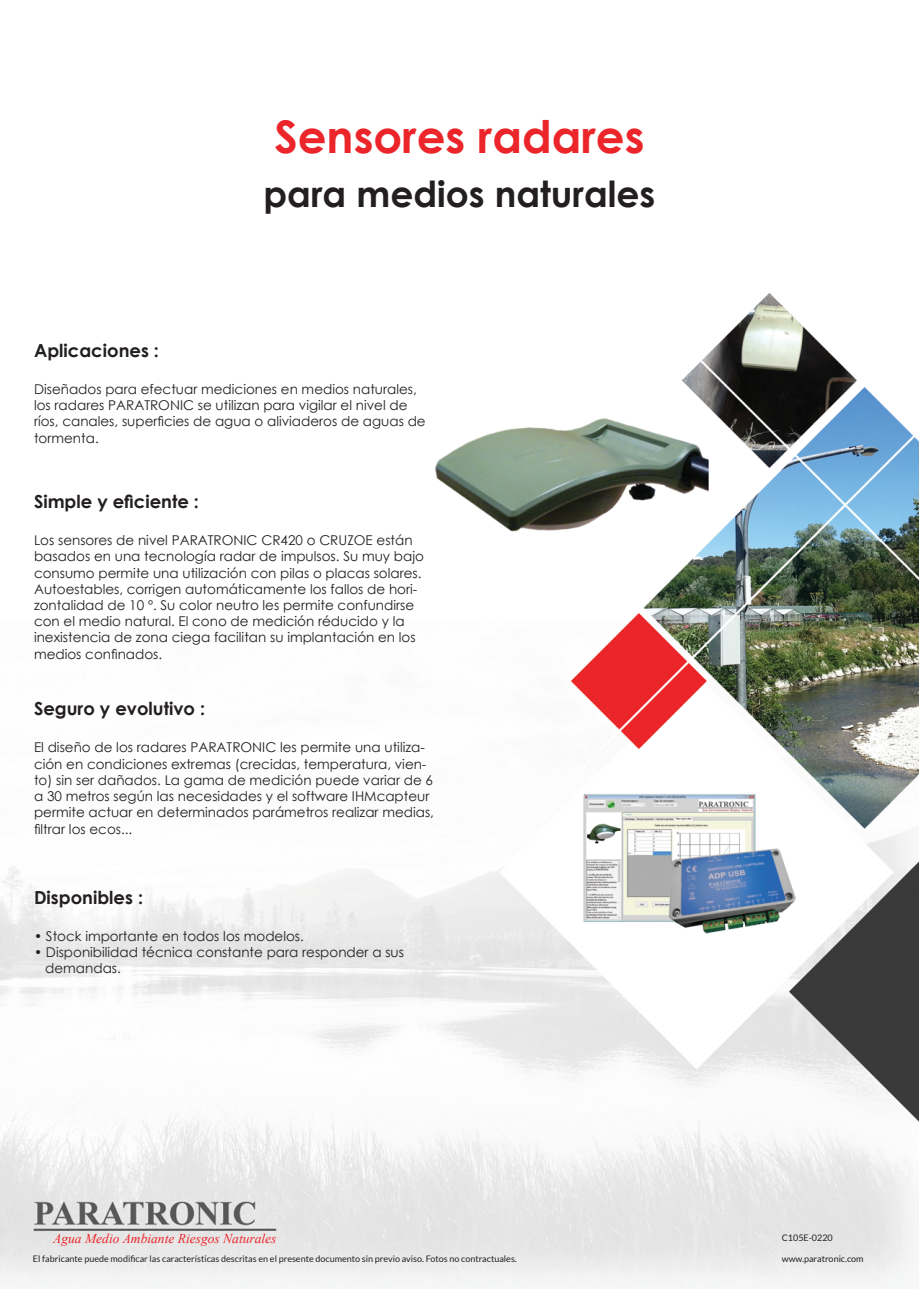
<style>
.page{position:relative;width:919px;height:1289px;background:#fff}
.page>*{position:absolute;margin:0;border:0;box-sizing:border-box;transform-origin:0 0}
.t1{font:700 45px "Century Gothic";color:#eb252a}
.t2{font:700 36px "Century Gothic";color:#231f20}
.t3{font:700 18px "Century Gothic";color:#231f20}
.t4{font:13.5px/16.2px "Century Gothic";color:#231f20}
.t5{font:italic 13.5px "Times New Roman";color:#eb252a}
.t6{font:9px "Lato";color:#231f20}
</style>
<div class="page">
<img style="left:0;top:293px;width:918px;height:993px">
<div style="left:47px;top:1231px;width:229px;height:17px;background:#e6e6e5"></div>
<h3 class="t3" style="left:34px;top:337px;width:126px">Aplicaciones :</h3>
<h1 class="t1" style="left:274px;top:102px;width:371px">Sensores radares</h1>
<h2 class="t2" style="left:263px;top:166px;width:393px">para medios naturales</h2>
<p class="t4" style="left:34px;top:381px;width:393px">Diseñados para efectuar mediciones en medios naturales, los radares PARATRONIC se utilizan para vigilar el nivel de ríos, canales, superficies de agua o aliviaderos de aguas de tormenta.</p>
<h3 class="t3" style="left:34px;top:488px;width:166px">Simple y eficiente :</h3>
<p class="t4" style="left:34px;top:532px;width:391px">Los sensores de nivel PARATRONIC CR420 o CRUZOE están basados en una tecnología radar de impulsos. Su muy bajo consumo permite una utilización con pilas o placas solares.<br>Autoestables, corrigen automáticamente los fallos de hori&shy;zontalidad de 10 º. Su color neutro les permite confundirse con el medio natural. El cono de medición réducido y la inexistencia de zona ciega facilitan su implantación en los medios confinados.</p>
<h3 class="t3" style="left:34px;top:695px;width:172px">Seguro y evolutivo :</h3>
<p class="t4" style="left:34px;top:739px;width:401px">El diseño de los radares PARATRONIC les permite una utiliza&shy;ción en condiciones extremas (crecidas, temperatura, vien&shy;to) sin ser dañados. La gama de medición puede variar de 6 a 30 metros según las necesidades y el software IHMcapteur permite actuar en determinados parámetros realizar medias, filtrar los ecos...</p>
<h3 class="t3" style="left:34px;top:883px;width:111px">Disponibles :</h3>
<p class="t4" style="left:34px;top:927px;width:271px">• Stock importante en todos los modelos.</p>
<p class="t4" style="left:45px;top:943px;width:360px;text-indent:-11px">• Disponibilidad técnica constante para responder a sus demandas.</p>
<p class="t5" style="left:53px;top:1229px;width:225px">Agua Medio Ambiante Riesgos Naturales</p>
<p class="t6" style="left:33px;top:1253px;width:485px">El fabricante puede modificar las características descritas en el presente documento sin previo aviso. Fotos no contractuales.</p>
<p class="t6" style="left:781px;top:1232px;width:53px">C105E-0220</p>
<p class="t6" style="left:781px;top:1253px;width:83px">www.paratronic.com</p>
</div>
